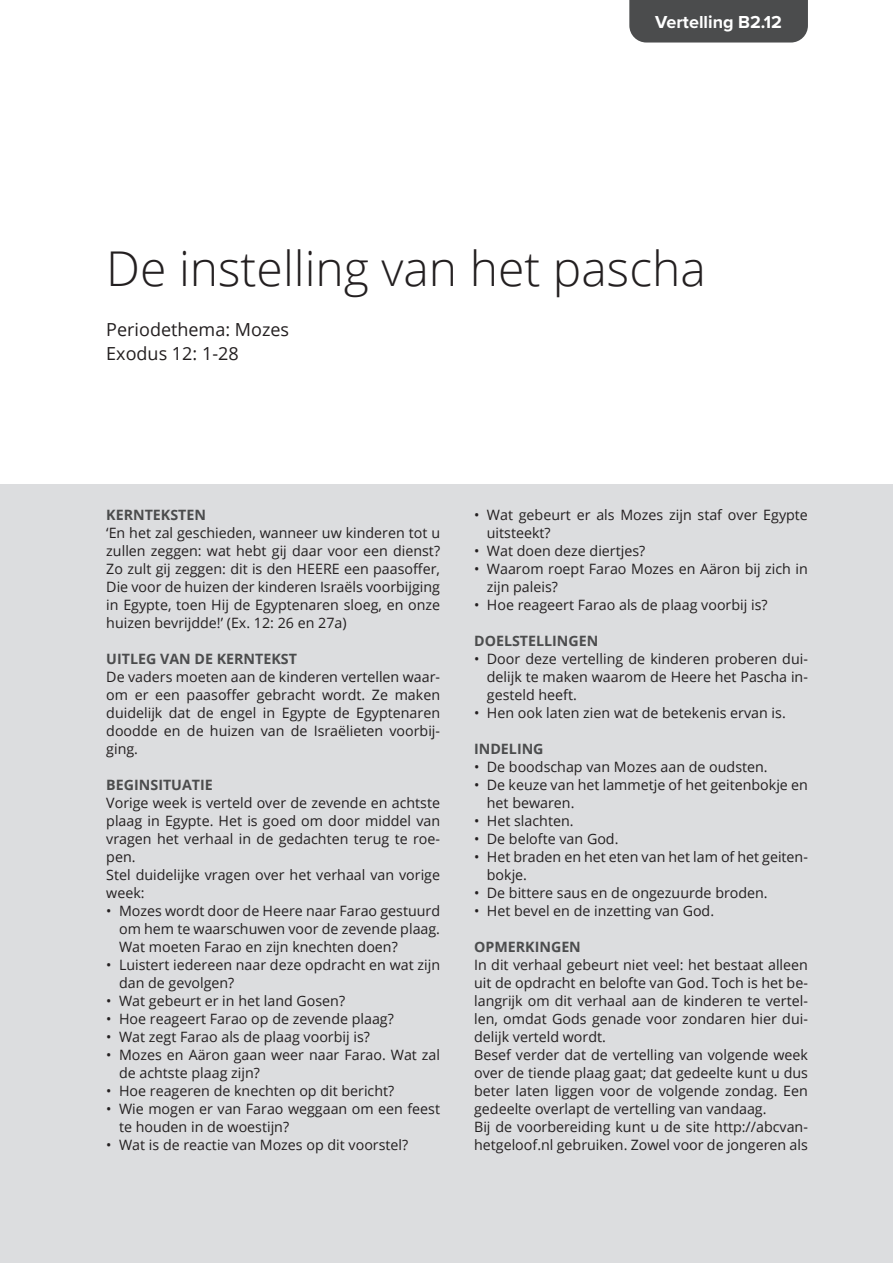
<style>
.page{position:relative;width:893px;height:1263px;background:#fff}
.page>*{position:absolute;margin:0;border:0;box-sizing:border-box;transform-origin:0 0}
.Hoofdkop{font:300 48px "Open Sans";color:#231f20}
.Onderkopje{font:18px "Open Sans";color:#231f20}
.t1{font:700 18px "Proxima Nova";color:#fff}
.body{font:14.25px/18px "Open Sans";color:#231f20}
.kop1{font:700 14.25px "Open Sans";color:#4b4c4d}
</style>
<div class="page">
<div style="left:0;top:484px;width:893px;height:779px;background:#dcdddf"></div>
<div style="left:629px;top:0;width:179px;height:43px;background:#4b4c4d"></div>
<p class="t1" style="left:655px;top:9px;width:128px">Vertelling B2.12</p>
<p class="Hoofdkop" style="left:106px;top:236px;width:601px">De instelling van het pascha</p>
<p class="Onderkopje" style="left:106px;top:317px;width:184px">Periodethema: Mozes</p>
<p class="Onderkopje" style="left:106px;top:341px;width:134px">Exodus 12: 1-28</p>
<p class="kop1" style="left:106px;top:505px;width:101px">KERNTEKSTEN</p>
<p class="body" style="left:106px;top:524px;width:335px;text-align:justify">‘En het zal geschieden, wanneer uw kinderen tot u zullen zeggen: wat hebt gij daar voor een dienst?<br>Zo zult gij zeggen: dit is den HEERE een paasoffer, Die voor de huizen der kinderen Israëls voorbijging in Egypte, toen Hij de Egyptenaren sloeg, en onze huizen bevrijdde!’ (Ex. 12: 26 en 27a)</p>
<p class="kop1" style="left:106px;top:649px;width:192px">UITLEG VAN DE KERNTEKST</p>
<p class="body" style="left:106px;top:668px;width:335px;text-align:justify">De vaders moeten aan de kinderen vertellen waar&shy;om er een paasoffer gebracht wordt. Ze maken duidelijk dat de engel in Egypte de Egyptenaren doodde en de huizen van de Israëlieten voorbij&shy;ging.</p>
<p class="kop1" style="left:106px;top:775px;width:108px">BEGINSITUATIE</p>
<p class="body" style="left:106px;top:794px;width:335px;text-align:justify">Vorige week is verteld over de zevende en achtste plaag in Egypte. Het is goed om door middel van vragen het verhaal in de gedachten terug te roe&shy;pen.</p>
<p class="body" style="left:106px;top:866px;width:335px">Stel duidelijke vragen over het verhaal van vorige week:</p>
<p class="body" style="left:119px;top:902px;width:323px;text-align:justify;text-indent:-13px">• Mozes wordt door de Heere naar Farao gestuurd om hem te waarschuwen voor de zevende plaag.<br>Wat moeten Farao en zijn knechten doen?</p>
<p class="body" style="left:119px;top:956px;width:323px;text-indent:-13px">• Luistert iedereen naar deze opdracht en wat zijn dan de gevolgen?</p>
<p class="body" style="left:106px;top:992px;width:240px">• Wat gebeurt er in het land Gosen?</p>
<p class="body" style="left:106px;top:1010px;width:289px">• Hoe reageert Farao op de zevende plaag?</p>
<p class="body" style="left:106px;top:1028px;width:265px">• Wat zegt Farao als de plaag voorbij is?</p>
<p class="body" style="left:119px;top:1046px;width:323px;text-indent:-13px">• Mozes en Aäron gaan weer naar Farao. Wat zal de achtste plaag zijn?</p>
<p class="body" style="left:106px;top:1082px;width:289px">• Hoe reageren de knechten op dit bericht?</p>
<p class="body" style="left:119px;top:1100px;width:323px;text-indent:-13px">• Wie mogen er van Farao weggaan om een feest te houden in de woestijn?</p>
<p class="body" style="left:106px;top:1136px;width:303px">• Wat is de reactie van Mozes op dit voorstel?</p>
<p class="body" style="left:487px;top:506px;width:323px;text-indent:-13px">• Wat gebeurt er als Mozes zijn staf over Egypte uitsteekt?</p>
<p class="body" style="left:474px;top:542px;width:173px">• Wat doen deze diertjes?</p>
<p class="body" style="left:487px;top:560px;width:323px;text-indent:-13px">• Waarom roept Farao Mozes en Aäron bij zich in zijn paleis?</p>
<p class="body" style="left:474px;top:596px;width:295px">• Hoe reageert Farao als de plaag voorbij is?</p>
<p class="kop1" style="left:474px;top:631px;width:126px">DOELSTELLINGEN</p>
<p class="body" style="left:487px;top:650px;width:323px;text-align:justify;text-indent:-13px">• Door deze vertelling de kinderen proberen dui&shy;delijk te maken waarom de Heere het Pascha in&shy;gesteld heeft.</p>
<p class="body" style="left:474px;top:704px;width:313px">• Hen ook laten zien wat de betekenis ervan is.</p>
<p class="kop1" style="left:474px;top:739px;width:71px">INDELING</p>
<p class="body" style="left:474px;top:758px;width:295px">• De boodschap van Mozes aan de oudsten.</p>
<p class="body" style="left:487px;top:776px;width:323px;text-indent:-13px">• De keuze van het lammetje of het geitenbokje en het bewaren.</p>
<p class="body" style="left:474px;top:812px;width:101px">• Het slachten.</p>
<p class="body" style="left:474px;top:830px;width:146px">• De belofte van God.</p>
<p class="body" style="left:487px;top:848px;width:323px;text-indent:-13px">• Het braden en het eten van het lam of het geiten&shy;bokje.</p>
<p class="body" style="left:474px;top:884px;width:295px">• De bittere saus en de ongezuurde broden.</p>
<p class="body" style="left:474px;top:902px;width:242px">• Het bevel en de inzetting van God.</p>
<p class="kop1" style="left:474px;top:937px;width:108px">OPMERKINGEN</p>
<p class="body" style="left:474px;top:956px;width:335px;text-align:justify">In dit verhaal gebeurt niet veel: het bestaat alleen uit de opdracht en belofte van God. Toch is het be&shy;langrijk om dit verhaal aan de kinderen te vertel&shy;len, omdat Gods genade voor zondaren hier dui&shy;delijk verteld wordt.</p>
<p class="body" style="left:474px;top:1046px;width:335px;text-align:justify">Besef verder dat de vertelling van volgende week over de tiende plaag gaat; dat gedeelte kunt u dus beter laten liggen voor de volgende zondag. Een gedeelte overlapt de vertelling van vandaag.</p>
<p class="body" style="left:474px;top:1118px;width:335px">Bij de voorbereiding kunt u de site http://abcvan&shy;hetgeloof.nl gebruiken. Zowel voor de jongeren als</p>
</div>
